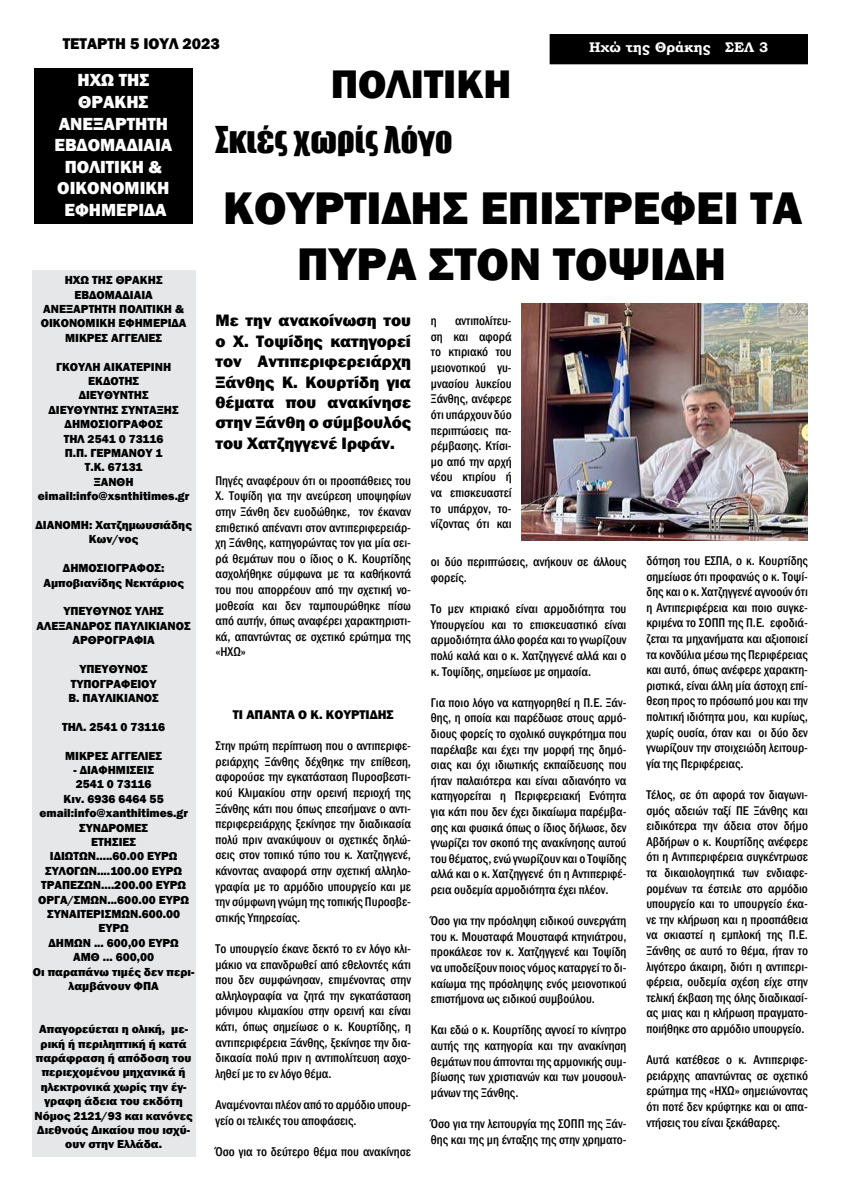
<style>
.page{position:relative;width:842px;height:1191px;background:#fff}
.page>*{position:absolute;margin:0;border:0;box-sizing:border-box;transform-origin:0 0}
.t1{font:800 47px/56.4px "Franklin Gothic";color:#000;text-align:center}
.t2{font:800 41px "Franklin Gothic";color:#000}
.t3{font:34px "Impact";color:#000}
.t4{font:800 18px/21.6px "Franklin Gothic";color:#fff;text-align:center}
.t5{font:800 17px/20.4px "Franklin Gothic";color:#000;text-align:justify}
.t6{font:800 16px "Franklin Gothic";color:#000}
.t7{font:700 14px "Bookman Old Style";color:#fff}
.t8{font:500 condensed 13px/15.6px "Franklin Gothic";color:#000;text-align:justify}
.t9{font:800 13px "Franklin Gothic";color:#000}
.t10{font:800 12px/14.4px "Franklin Gothic";color:#000;text-align:center}
</style>
<div class="page">
<div style="left:551px;top:36px;width:255px;height:27px;background:#000"></div>
<div style="left:550px;top:34px;width:258px;height:30px;border:3px solid #000"></div>
<div style="left:34px;top:69px;width:159px;height:155px;background:#000"></div>
<div style="left:32px;top:270px;width:164px;height:887px;background:#e6e7e8"></div>
<img style="left:522px;top:303px;width:286px;height:237px">
<p class="t6" style="left:63px;top:33px;width:159px">ΤΕΤΑΡΤΗ 5 ΙΟΥΛ 2023</p>
<p class="t7" style="left:589px;top:37px;width:180px">Ηχώ της Θράκης ΣΕΛ 3</p>
<h3 class="t4" style="left:55px;top:69px;width:119px">ΗΧΩ ΤΗΣ<br>ΘΡΑΚΗΣ<br>ΑΝΕΞΑΡΤΗΤΗ<br>ΕΒΔΟΜΑΔΙΑΙΑ<br>ΠΟΛΙΤΙΚΗ &amp;<br>ΟΙΚΟΝΟΜΙΚΗ<br>ΕΦΗΜΕΡΙΔΑ</h3>
<h2 class="t2" style="left:331px;top:58px;width:182px">ΠΟΛΙΤΙΚΗ</h2>
<h3 class="t3" style="left:215px;top:113px;width:239px">Σκιές χωρίς λόγο</h3>
<h1 class="t1" style="left:223px;top:180px;width:581px">ΚΟΥΡΤΙΔΗΣ ΕΠΙΣΤΡΕΦΕΙ ΤΑ<br>ΠΥΡΑ ΣΤΟΝ ΤΟΨΙΔΗ</h1>
<h3 class="t5" style="left:215px;top:310px;width:197px">Με την ανακοίνωση του ο Χ. Τοψίδης κατηγορεί τον Αντιπεριφερειάρχη Ξάνθης Κ. Κουρτίδη για θέματα που ανακίνησε στην Ξάνθη ο σύμβουλός του Χατζηγγενέ Ιρφάν.</h3>
<p class="t8" style="left:215px;top:472px;width:197px">Πηγές αναφέρουν ότι οι προσπάθειες του Χ. Τοψίδη για την ανεύρεση υποψηφίων στην Ξάνθη δεν ευοδώθηκε, τον έκαναν επιθετικό απέναντι στον αντιπεριφερειάρ&shy;χη Ξάνθης, κατηγορώντας τον για μία σει&shy;ρά θεμάτων που ο ίδιος ο Κ. Κουρτίδης ασχολήθηκε σύμφωνα με τα καθήκοντά του που απορρέουν από την σχετική νο&shy;μοθεσία και δεν ταμπουρώθηκε πίσω από αυτήν, όπως αναφέρει χαρακτηριστι&shy;κά, απαντώντας σε σχετικό ερώτημα της «ΗΧΩ»</p>
<p class="t10" style="left:41px;top:273px;width:147px">ΗΧΩ ΤΗΣ ΘΡΑΚΗΣ<br>ΕΒΔΟΜΑΔΙΑΙΑ<br>ΑΝΕΞΑΡΤΗΤΗ ΠΟΛΙΤΙΚΗ &amp;<br>ΟΙΚΟΝΟΜΙΚΗ ΕΦΗΜΕΡΙΔΑ<br>ΜΙΚΡΕΣ ΑΓΓΕΛΙΕΣ</p>
<p class="t10" style="left:38px;top:359px;width:153px">ΓΚΟΥΛΗ ΑΙΚΑΤΕΡΙΝΗ<br>ΕΚΔΟΤΗΣ<br>ΔΙΕΥΘΥΝΤΗΣ<br>ΔΙΕΥΘΥΝΤΗΣ ΣΥΝΤΑΞΗΣ<br>ΔΗΜΟΣΙΟΓΡΑΦΟΣ<br>ΤΗΛ 2541 0 73116<br>Π.Π. ΓΕΡΜΑΝΟΥ 1<br>Τ.Κ. 67131<br>ΞΑΝΘΗ eimail:info@xsnthitimes.gr</p>
<p class="t10" style="left:35px;top:518px;width:158px">ΔΙΑΝΟΜΗ: Χατζημωυσιάδης<br>Κων/νος</p>
<p class="t10" style="left:43px;top:561px;width:142px">ΔΗΜΟΣΙΟΓΡΑΦΟΣ:<br>Αμποβιανίδης Νεκτάριος</p>
<p class="t10" style="left:37px;top:604px;width:156px">ΥΠΕΥΘΥΝΟΣ ΥΛΗΣ<br>ΑΛΕΞΑΝΔΡΟΣ ΠΑΥΛΙΚΙΑΝΟΣ<br>ΑΡΘΡΟΓΡΑΦΙΑ</p>
<p class="t10" style="left:69px;top:662px;width:92px">ΥΠΕΥΘΥΝΟΣ<br>ΤΥΠΟΓΡΑΦΕΙΟΥ<br>Β. ΠΑΥΛΙΚΙΑΝΟΣ</p>
<p class="t10" style="left:62px;top:719px;width:105px">ΤΗΛ. 2541 0 73116</p>
<p class="t10" style="left:65px;top:748px;width:99px">ΜΙΚΡΕΣ ΑΓΓΕΛΙΕΣ</p>
<p class="t10" style="left:33px;top:762px;width:163px">- ΔΙΑΦΗΜΙΣΕΙΣ<br>2541 0 73116<br>Κιν. 6936 6464 55 email:info@xanthitimes.gr<br>ΣΥΝΔΡΟΜΕΣ<br>ΕΤΗΣΙΕΣ<br>ΙΔΙΩΤΩΝ.....60.00 ΕΥΡΩ<br>ΣΥΛΟΓΩΝ....100.00 ΕΥΡΩ<br>ΤΡΑΠΕΖΩΝ....200.00 ΕΥΡΩ<br>ΟΡΓΑ/ΣΜΩΝ...600.00 ΕΥΡΩ<br>ΣΥΝΑΙΤΕΡΙΣΜΩΝ.600.00<br>ΕΥΡΩ<br>ΔΗΜΩΝ ... 600,00 ΕΥΡΩ<br>ΑΜΘ ... 600,00<br>Οι παραπάνω τιμές δεν περι&shy;λαμβάνουν ΦΠΑ</p>
<p class="t10" style="left:34px;top:1022px;width:160px">Απαγορεύεται η ολική, με&shy;ρική ή περιληπτική ή κατά παράφραση ή απόδοση του περιεχομένου μηχανικά ή ηλεκτρονικά χωρίς την έγ&shy;γραφη άδεια του εκδότη<br>Νόμος 2121/93 και κανόνες<br>Διεθνούς Δικαίου που ισχύ&shy;ουν στην Ελλάδα.</p>
<p class="t8" style="left:431px;top:313px;width:82px;text-indent:24px">αντιπολίτευ&shy;ση και αφορά το κτιριακό του μειονοτικού γυ&shy;μνασίου λυκείου Ξάνθης, ανέφερε ότι υπάρχουν δύο περιπτώσεις πα&shy;ρέμβασης. Κτίσι&shy;μο από την αρχή νέου κτιρίου ή να επισκευαστεί το υπάρχον, το&shy;νίζοντας ότι και</p>
<p class="t8" style="left:431px;top:554px;width:197px">οι δύο περιπτώσεις, ανήκουν σε άλλους φορείς.</p>
<p class="t8" style="left:431px;top:601px;width:197px">Το μεν κτιριακό είναι αρμοδιότητα του Υπουργείου και το επισκευαστικό είναι αρμοδιότητα άλλο φορέα και το γνωρίζουν πολύ καλά και ο κ. Χατζηγγενέ αλλά και ο κ. Τοψίδης, σημείωσε με σημασία.</p>
<p class="t8" style="left:431px;top:694px;width:197px">Για ποιο λόγο να κατηγορηθεί η Π.Ε. Ξάν&shy;θης, η οποία και παρέδωσε στους αρμό&shy;διους φορείς το σχολικό συγκρότημα που παρέλαβε και έχει την μορφή της δημό&shy;σιας και όχι ιδιωτικής εκπαίδευσης που ήταν παλαιότερα και είναι αδιανόητο να κατηγορείται η Περιφερειακή Ενότητα για κάτι που δεν έχει δικαίωμα παρέμβα&shy;σης και φυσικά όπως ο ίδιος δήλωσε, δεν γνωρίζει τον σκοπό της ανακίνησης αυτού του θέματος, ενώ γνωρίζουν και ο Τοψίδης αλλά και ο κ. Χατζηγγενέ ότι η Αντιπεριφέ&shy;ρεια ουδεμία αρμοδιότητα έχει πλέον.</p>
<p class="t8" style="left:431px;top:913px;width:197px">Όσο για την πρόσληψη ειδικού συνεργάτη του κ. Μουσταφά Μουσταφά κτηνιάτρου, προκάλεσε τον κ. Χατζηγγενέ και Τοψίδη να υποδείξουν ποιος νόμος καταργεί το δι&shy;καίωμα της πρόσληψης ενός μειονοτικού επιστήμονα ως ειδικού συμβούλου.</p>
<p class="t8" style="left:431px;top:1022px;width:197px">Και εδώ ο κ. Κουρτίδης αγνοεί το κίνητρο αυτής της κατηγορία και την ανακίνηση θεμάτων που άπτονται της αρμονικής συμ&shy;βίωσης των χριστιανών και των μουσουλ&shy;μάνων της Ξάνθης.</p>
<p class="t8" style="left:431px;top:1115px;width:197px">Όσο για την λειτουργία της ΣΟΠΠ της Ξάν&shy;θης και της μη ένταξης της στην χρηματο-</p>
<p class="t8" style="left:431px;top:313px;width:7px">η</p>
<p class="t8" style="left:646px;top:552px;width:163px">δότηση του ΕΣΠΑ, ο κ. Κουρτίδης σημείωσε ότι προφανώς ο κ. Τοψί&shy;δης και ο κ. Χατζηγγενέ αγνοούν ότι η Αντιπεριφέρεια και ποιο συγκε&shy;κριμένα το ΣΟΠΠ της Π.Ε. εφοδιά&shy;ζεται τα μηχανήματα και αξιοποιεί τα κονδύλια μέσω της Περιφέρειας και αυτό, όπως ανέφερε χαρακτη&shy;ριστικά, είναι άλλη μία άστοχη επί&shy;θεση προς το πρόσωπό μου και την πολιτική ιδιότητα μου, και κυρίως, χωρίς ουσία, όταν και οι δύο δεν γνωρίζουν την στοιχειώδη λειτουρ&shy;γία της Περιφέρειας.</p>
<p class="t8" style="left:646px;top:786px;width:163px">Τέλος, σε ότι αφορά τον διαγωνι&shy;σμός αδειών ταξί ΠΕ Ξάνθης και ειδικότερα την άδεια στον δήμο Αβδήρων ο κ. Κουρτίδης ανέφερε ότι η Αντιπεριφέρεια συγκέντρωσε τα δικαιολογητικά των ενδιαφε&shy;ρομένων τα έστειλε στο αρμόδιο υπουργείο και το υπουργείο έκα&shy;νε την κλήρωση και η προσπάθεια να σκιαστεί η εμπλοκή της Π.Ε.<br>Ξάνθης σε αυτό το θέμα, ήταν το λιγότερο άκαιρη, διότι η αντιπερι&shy;φέρεια, ουδεμία σχέση είχε στην τελική έκβαση της όλης διαδικασί&shy;ας μιας και η κλήρωση πραγματο&shy;ποιήθηκε στο αρμόδιο υπουργείο.</p>
<p class="t8" style="left:646px;top:1052px;width:163px">Αυτά κατέθεσε ο κ. Αντιπεριφε&shy;ρειάρχης απαντώντας σε σχετικό ερώτημα της «ΗΧΩ» σημειώνοντας ότι ποτέ δεν κρύφτηκε και οι απα&shy;ντήσεις του είναι ξεκάθαρες.</p>
<p class="t9" style="left:233px;top:706px;width:162px">ΤΙ ΑΠΑΝΤΑ Ο Κ. ΚΟΥΡΤΙΔΗΣ</p>
<p class="t8" style="left:215px;top:738px;width:197px">Στην πρώτη περίπτωση που ο αντιπεριφε&shy;ρειάρχης Ξάνθης δέχθηκε την επίθεση, αφορούσε την εγκατάσταση Πυροσβεστι&shy;κού Κλιμακίου στην ορεινή περιοχή της Ξάνθης κάτι που όπως επεσήμανε ο αντι&shy;περιφερειάρχης ξεκίνησε την διαδικασία πολύ πριν ανακύψουν οι σχετικές δηλώ&shy;σεις στον τοπικό τύπο του κ. Χατζηγγενέ, κάνοντας αναφορά στην σχετική αλληλο&shy;γραφία με το αρμόδιο υπουργείο και με την σύμφωνη γνώμη της τοπικής Πυροσβε&shy;στικής Υπηρεσίας.</p>
<p class="t8" style="left:215px;top:940px;width:197px">Το υπουργείο έκανε δεκτό το εν λόγο κλι&shy;μάκιο να επανδρωθεί από εθελοντές κάτι που δεν συμφώνησαν, επιμένοντας στην αλληλογραφία να ζητά την εγκατάσταση μόνιμου κλιμακίου στην ορεινή και είναι κάτι, όπως σημείωσε ο κ. Κουρτίδης, η αντιπεριφέρεια Ξάνθης, ξεκίνησε την δια&shy;δικασία πολύ πριν η αντιπολίτευση ασχο&shy;ληθεί με το εν λόγο θέμα.</p>
<p class="t8" style="left:215px;top:1096px;width:197px">Αναμένονται πλέον από το αρμόδιο υπουρ&shy;γείο οι τελικές του αποφάσεις.</p>
<p class="t8" style="left:215px;top:1143px;width:197px">Όσο για το δεύτερο θέμα που ανακίνησε</p>
</div>
